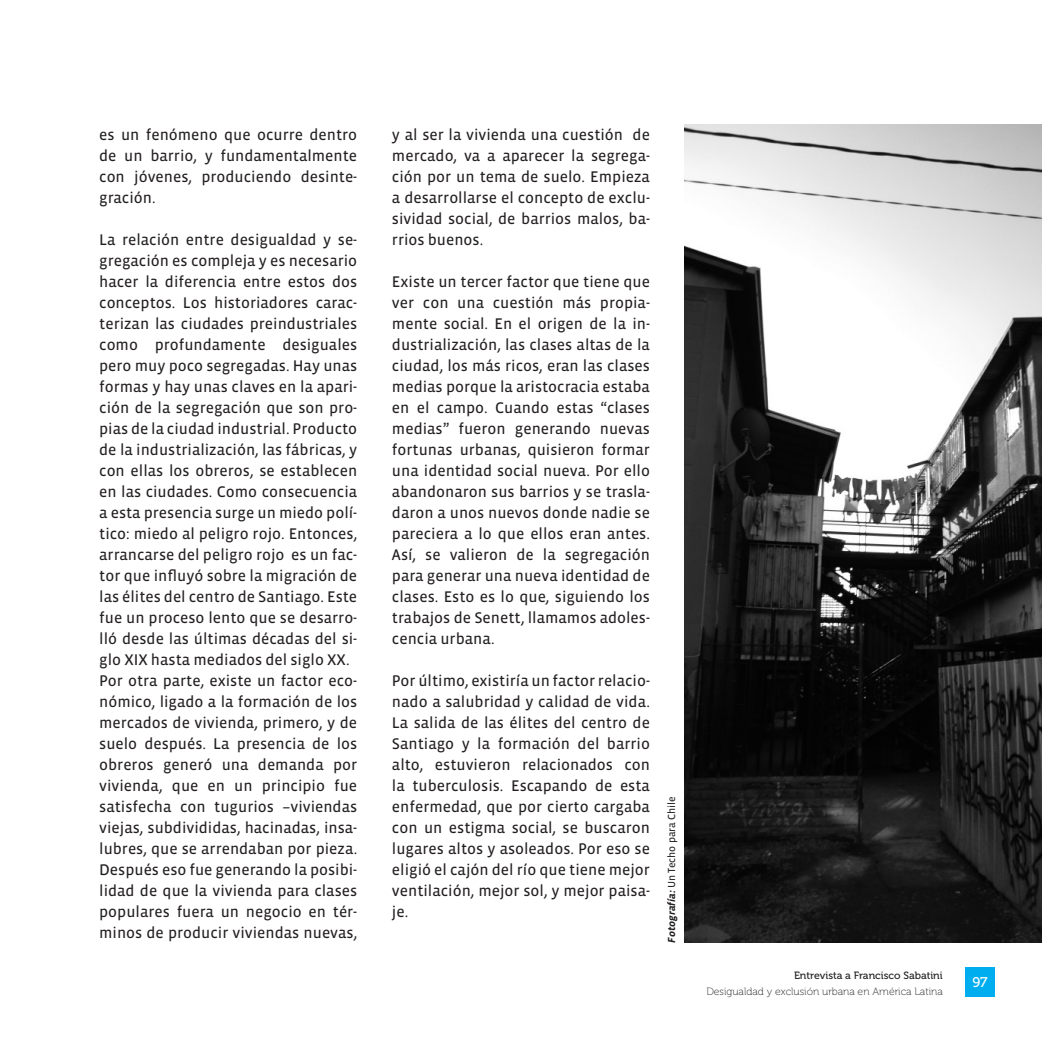
<style>
.page{position:relative;width:1042px;height:1042px;background:#fff}
.page>*{position:absolute;margin:0;border:0;box-sizing:border-box;transform-origin:0 0}
.t1{font:15.75px/21px "Vista Sans Reg";color:#231f20;text-align:justify}
.t2{font:14px "Museo 500";color:#fff}
.t3{font:10.5px "Museo 100";color:#231f20}
.t4{font:10.5px "Museo 500";color:#231f20}
.t5{font:10.5px "Vista Sans Reg";color:#231f20}
.s1{font-family:"Vista Sans";font-weight:700;font-style:italic}
</style>
<div class="page">
<div style="left:965px;top:967px;width:30px;height:30px;background:#00aeef"></div>
<img style="left:685px;top:124px;width:357px;height:819px">
<p class="t1" style="left:99px;top:124px;width:259px">es un fenómeno que ocurre dentro de un barrio, y fundamentalmente con jóvenes, produciendo desinte&shy;gración.</p>
<p class="t1" style="left:99px;top:229px;width:259px">La relación entre desigualdad y se&shy;gregación es compleja y es necesario hacer la diferencia entre estos dos conceptos. Los historiadores carac&shy;terizan las ciudades preindustriales como profundamente desiguales pero muy poco segregadas. Hay unas formas y hay unas claves en la apari&shy;ción de la segregación que son pro&shy;pias de la ciudad industrial. Producto de la industrialización, las fábricas, y con ellas los obreros, se establecen en las ciudades. Como consecuencia a esta presencia surge un miedo polí&shy;tico: miedo al peligro rojo. Entonces, arrancarse del peligro rojo es un fac&shy;tor que influyó sobre la migración de las élites del centro de Santiago. Este fue un proceso lento que se desarro&shy;lló desde las últimas décadas del si&shy;glo XIX hasta mediados del siglo XX.</p>
<p class="t1" style="left:99px;top:670px;width:259px">Por otra parte, existe un factor eco&shy;nómico, ligado a la formación de los mercados de vivienda, primero, y de suelo después. La presencia de los obreros generó una demanda por vivienda, que en un principio fue satisfecha con tugurios –viviendas viejas, subdivididas, hacinadas, insa&shy;lubres, que se arrendaban por pieza.<br>Después eso fue generando la posibi&shy;lidad de que la vivienda para clases populares fuera un negocio en tér&shy;minos de producir viviendas nuevas,</p>
<p class="t1" style="left:392px;top:124px;width:259px">y al ser la vivienda una cuestión de mercado, va a aparecer la segrega&shy;ción por un tema de suelo. Empieza a desarrollarse el concepto de exclu&shy;sividad social, de barrios malos, ba&shy;rrios buenos.</p>
<p class="t1" style="left:392px;top:271px;width:259px">Existe un tercer factor que tiene que ver con una cuestión más propia&shy;mente social. En el origen de la in&shy;dustrialización, las clases altas de la ciudad, los más ricos, eran las clases medias porque la aristocracia estaba en el campo. Cuando estas “clases medias” fueron generando nuevas fortunas urbanas, quisieron formar una identidad social nueva. Por ello abandonaron sus barrios y se trasla&shy;daron a unos nuevos donde nadie se pareciera a lo que ellos eran antes.<br>Así, se valieron de la segregación para generar una nueva identidad de clases. Esto es lo que, siguiendo los trabajos de Senett, llamamos adoles&shy;cencia urbana.</p>
<p class="t1" style="left:392px;top:670px;width:259px">Por último, existiría un factor relacio&shy;nado a salubridad y calidad de vida.<br>La salida de las élites del centro de Santiago y la formación del barrio alto, estuvieron relacionados con la tuberculosis. Escapando de esta enfermedad, que por cierto cargaba con un estigma social, se buscaron lugares altos y asoleados. Por eso se eligió el cajón del río que tiene mejor ventilación, mejor sol, y mejor paisa&shy;je.</p>
<p class="t5" style="left:666px;top:943px;width:148px;rotate:-90deg"><span class="s1">Fotografía:</span> Un Techo para Chile</p>
<p class="t4" style="left:794px;top:970px;width:150px">Entrevista a Francisco Sabatini</p>
<p class="t3" style="left:706px;top:986px;width:238px">Desigualdad y exclusión urbana en América Latina</p>
<p class="t2" style="left:972px;top:974px;width:17px">97</p>
</div>
